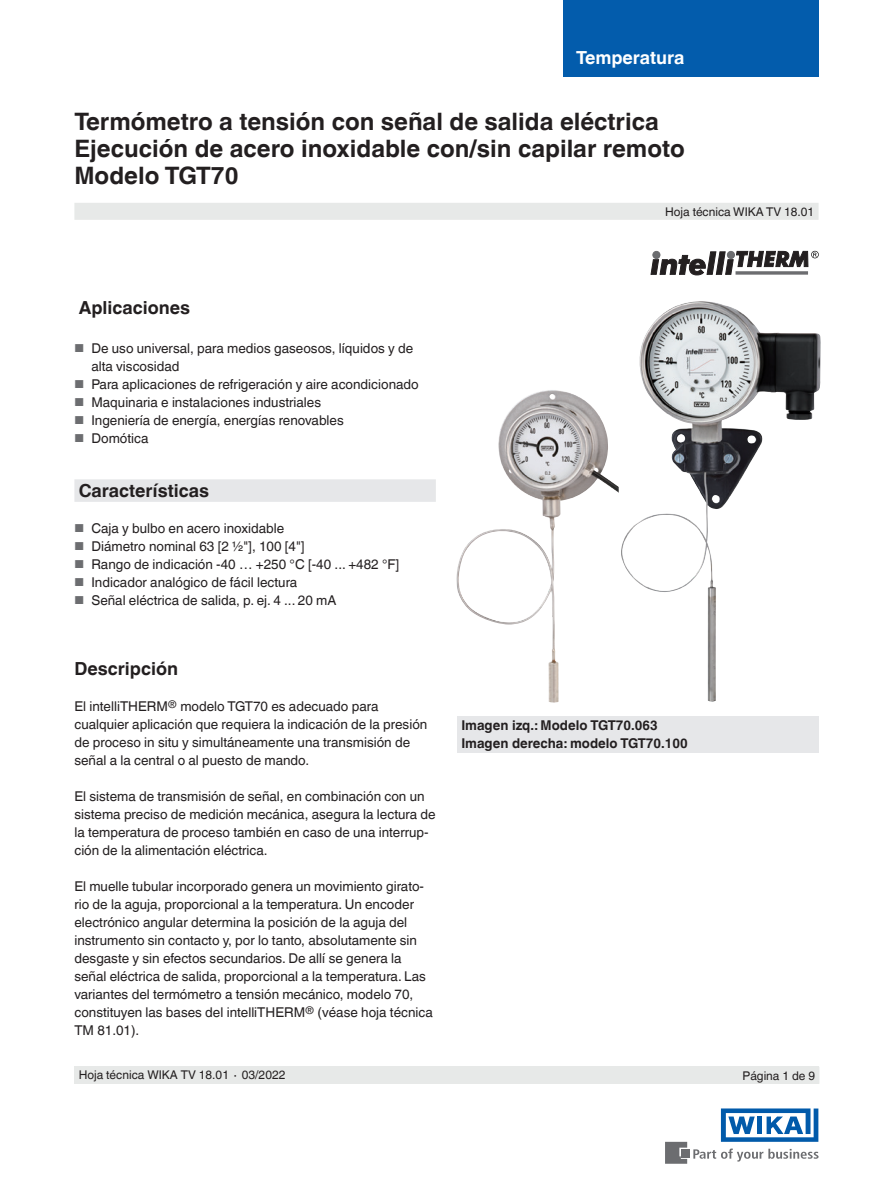
<style>
.page{position:relative;width:893px;height:1188px;background:#fff}
.page>*{position:absolute;margin:0;border:0;box-sizing:border-box;transform-origin:0 0}
.t1{font:700 24px/27px "Helvetica World";color:#231f20}
.t2{font:700 18px "Helvetica World";color:#231f20}
.t3{font:700 18px "Helvetica World";color:#fff}
.t4{font:13.5px/18px "Helvetica World";color:#231f20}
.t5{font:700 13.5px/18px "Helvetica World";color:#231f20}
.t6{font:12px "Helvetica World";color:#231f20}
.s1{font-size:11.55px;color:#6c6d70}
</style>
<div class="page">
<svg style="left:693px;top:1149px;width:126px;height:13px"></svg>
<div style="left:682px;top:1150px;width:8px;height:8px;background:#6c6d70"></div>
<svg style="left:665px;top:1142px;width:22px;height:22px"></svg>
<svg style="left:721px;top:1108px;width:97px;height:34px"></svg>
<div style="left:563px;top:0;width:256px;height:76px;background:#035cac"></div>
<div style="left:74px;top:203px;width:745px;height:17px;background:#e7e9e8"></div>
<div style="left:74px;top:1066px;width:745px;height:18px;background:#e7e9e8"></div>
<div style="left:457px;top:717px;width:362px;height:36px;background:#e6e7e9"></div>
<div style="left:74px;top:479px;width:362px;height:23px;background:#e6e7e9"></div>
<img style="left:621px;top:301px;width:200px;height:401px">
<svg style="left:650px;top:251px;width:169px;height:24px"></svg>
<div style="left:653px;top:251px;width:7px;height:7px;background:#6c6d70;border-radius:50%"></div>
<div style="left:653px;top:251px;width:7px;height:8px;border:1px solid #6c6d70;border-radius:50%"></div>
<svg style="left:735px;top:271px;width:73px;height:4px"></svg>
<div style="left:727px;top:251px;width:7px;height:7px;background:#6c6d70;border-radius:50%"></div>
<div style="left:727px;top:251px;width:8px;height:8px;border:1px solid #6c6d70;border-radius:50%"></div>
<img style="left:456px;top:390px;width:163px;height:313px">
<h2 class="t3" style="left:576px;top:47px;width:110px">Temperatura</h2>
<h1 class="t1" style="left:74px;top:108px;width:612px">Termómetro a tensión con señal de salida eléctrica<br>Ejecución de acero inoxidable con/sin capilar remoto<br>Modelo TGT70</h1>
<p class="t6" style="left:665px;top:204px;width:151px">Hoja técnica WIKA TV 18.01</p>
<h2 class="t2" style="left:79px;top:297px;width:113px">Aplicaciones</h2>
<p class="t4" style="left:91px;top:339px;width:323px;text-indent:-17px"><span class="s1">■</span> De uso universal, para medios gaseosos, líquidos y de alta viscosidad</p>
<p class="t4" style="left:74px;top:375px;width:346px"><span class="s1">■</span> Para aplicaciones de refrigeración y aire acondicionado</p>
<p class="t4" style="left:74px;top:393px;width:248px"><span class="s1">■</span> Maquinaria e instalaciones industriales</p>
<p class="t4" style="left:74px;top:411px;width:271px"><span class="s1">■</span> Ingeniería de energía, energías renovables</p>
<p class="t4" style="left:74px;top:429px;width:76px"><span class="s1">■</span> Domótica</p>
<h2 class="t2" style="left:79px;top:480px;width:132px">Características</h2>
<p class="t4" style="left:74px;top:519px;width:211px"><span class="s1">■</span> Caja y bulbo en acero inoxidable</p>
<p class="t4" style="left:74px;top:537px;width:232px"><span class="s1">■</span> Diámetro nominal 63 [2 ½"], 100 [4"]</p>
<p class="t4" style="left:74px;top:555px;width:326px"><span class="s1">■</span> Rango de indicación -40 … +250 °C [-40 ... +482 °F]</p>
<p class="t4" style="left:74px;top:573px;width:224px"><span class="s1">■</span> Indicador analógico de fácil lectura</p>
<p class="t4" style="left:74px;top:591px;width:264px"><span class="s1">■</span> Señal eléctrica de salida, p. ej. 4 ... 20 mA</p>
<h2 class="t2" style="left:74px;top:658px;width:105px">Descripción</h2>
<p class="t4" style="left:74px;top:697px;width:354px">El intelliTHERM<sup>®</sup> modelo TGT70 es adecuado para cualquier aplicación que requiera la indicación de la presión de proceso in situ y simultáneamente una transmisión de señal a la central o al puesto de mando.</p>
<p class="t4" style="left:74px;top:787px;width:363px">El sistema de transmisión de señal, en combinación con un sistema preciso de medición mecánica, asegura la lectura de la temperatura de proceso también en caso de una interrup&shy;ción de la alimentación eléctrica.</p>
<p class="t4" style="left:74px;top:877px;width:360px">El muelle tubular incorporado genera un movimiento girato&shy;rio de la aguja, proporcional a la temperatura. Un encoder electrónico angular determina la posición de la aguja del instrumento sin contacto y, por lo tanto, absolutamente sin desgaste y sin efectos secundarios. De allí se genera la señal eléctrica de salida, proporcional a la temperatura. Las variantes del termómetro a tensión mecánico, modelo 70, constituyen las bases del intelliTHERM<sup>®</sup> (véase hoja técnica TM 81.01).</p>
<p class="t6" style="left:79px;top:1068px;width:208px">Hoja técnica WIKA TV 18.01 ∙ 03/2022</p>
<p class="t5" style="left:461px;top:717px;width:228px">Imagen izq.: Modelo TGT70.063<br>Imagen derecha: modelo TGT70.100</p>
<p class="t6" style="left:743px;top:1068px;width:74px">Página 1 de 9</p>
</div>
